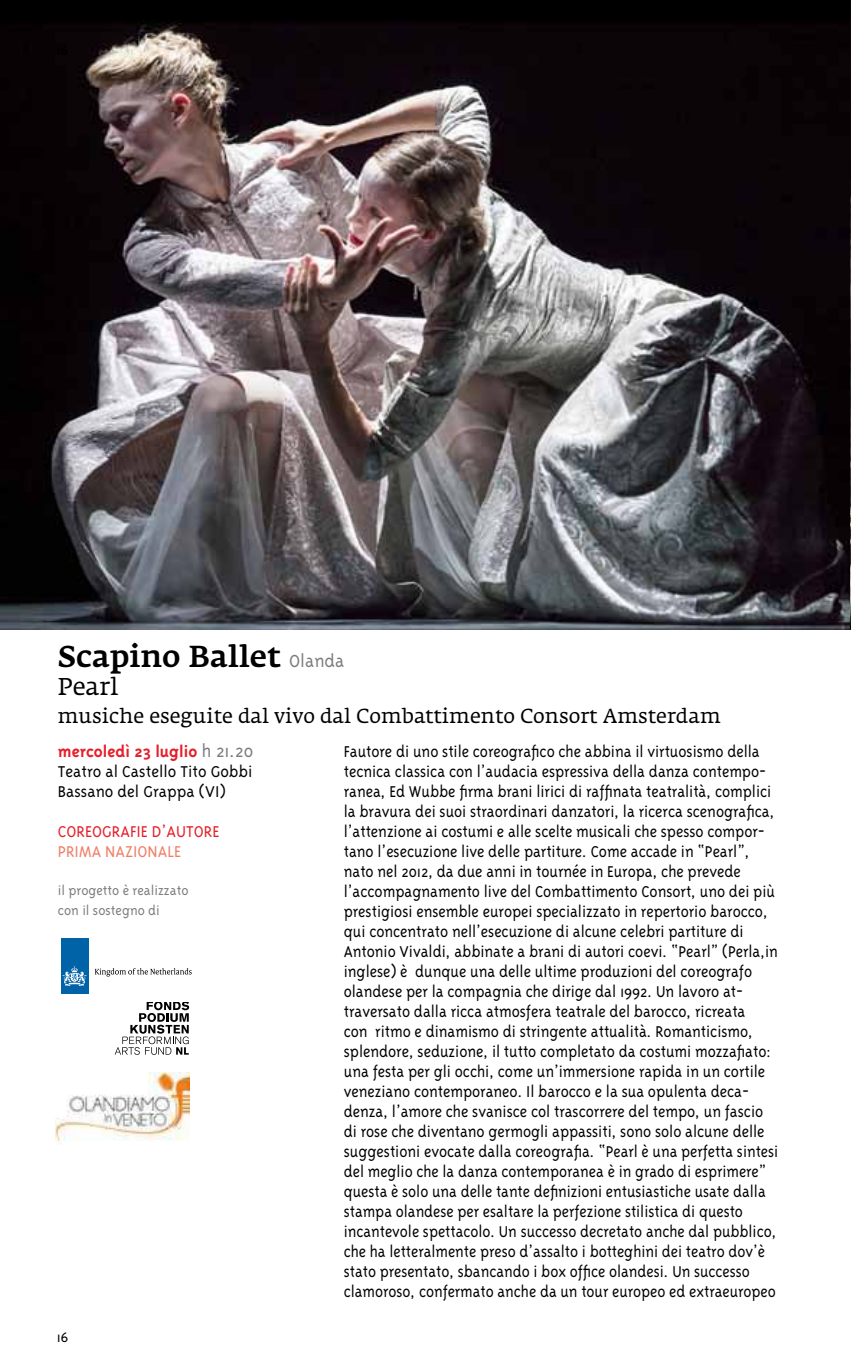
<style>
.page{position:relative;width:851px;height:1361px;background:#fff}
.page>*{position:absolute;margin:0;border:0;box-sizing:border-box;transform-origin:0 0}
.t1{font:500 30px "Fedra Serif A";color:#000}
.t2{font:24px "Fedra Serif A";color:#000}
.t3{font:20px "Fedra Serif A";color:#000}
.t4{font:300 18px/20px "Triplex";letter-spacing:-.005em;color:#000;scale:.95 1}
.t5{font:300 18px/20px "Triplex";letter-spacing:-.005em;color:#000;text-align:justify}
.t6{font:300 18px "Triplex";color:#e4202c}
.t7{font:300 18px "Triplex";color:#ee7f67}
.t8{font:300 16px "Triplex";color:#000}
.t9{font:300 15px/20px "Triplex";color:#7b7c7e}
.s1{font-family:"Triplex";font-weight:300;font-size:20px;color:#7b7c7e}
.s2{font-weight:700;color:#e4202c}
.s3{font-size:20px;color:#7b7c7e}
</style>
<div class="page">
<img style="left:0;top:0;width:851px;height:629px">
<img style="left:56px;top:1072px;width:133px;height:70px">
<svg style="left:115px;top:1002px;width:74px;height:53px"></svg>
<div style="left:61px;top:938px;width:27px;height:56px;background:#0062a7"></div>
<svg style="left:63px;top:966px;width:23px;height:20px"></svg>
<svg style="left:95px;top:968px;width:97px;height:8px"></svg>
<h1 class="t1" style="left:58px;top:639px;width:288px">Scapino Ballet <span class="s1">Olanda</span></h1>
<h2 class="t2" style="left:58px;top:672px;width:62px">Pearl</h2>
<p class="t3" style="left:58px;top:704px;width:664px">musiche eseguite dal vivo dal Combattimento Consort Amsterdam</p>
<p class="t5" style="left:58px;top:741px;width:197px"><span class="s2">mercoledì 23 luglio</span> <span class="s3">h 21.20<br></span>Teatro al Castello Tito Gobbi Bassano del Grappa (VI)</p>
<p class="t6" style="left:58px;top:821px;width:163px">COREOGRAFIE D’AUTORE</p>
<p class="t7" style="left:58px;top:841px;width:125px">PRIMA NAZIONALE</p>
<p class="t9" style="left:58px;top:880px;width:132px">il progetto è realizzato con il sostegno di</p>
<p class="t4" style="left:344px;top:741px;width:459px">Fautore di uno stile coreografico che abbina il virtuosismo della tecnica classica con l’audacia espressiva della danza contempo&shy;ranea, Ed Wubbe firma brani lirici di raffinata teatralità, complici la bravura dei suoi straordinari danzatori, la ricerca scenografica, l’attenzione ai costumi e alle scelte musicali che spesso compor&shy;tano l’esecuzione live delle partiture. Come accade in “Pearl”, nato nel 2012, da due anni in tournée in Europa, che prevede l’accompagnamento live del Combattimento Consort, uno dei più prestigiosi ensemble europei specializzato in repertorio barocco, qui concentrato nell’esecuzione di alcune celebri partiture di Antonio Vivaldi, abbinate a brani di autori coevi. “Pearl” (Perla,in inglese) è dunque una delle ultime produzioni del coreografo olandese per la compagnia che dirige dal 1992. Un lavoro at&shy;traversato dalla ricca atmosfera teatrale del barocco, ricreata<br>con ritmo e dinamismo di stringente attualità. Romanticismo, splendore, seduzione, il tutto completato da costumi mozzafiato: una festa per gli occhi, come un’immersione rapida in un cortile veneziano contemporaneo. Il barocco e la sua opulenta deca&shy;denza, l’amore che svanisce col trascorrere del tempo, un fascio di rose che diventano germogli appassiti, sono solo alcune delle suggestioni evocate dalla coreografia. “Pearl è una perfetta sintesi del meglio che la danza contemporanea è in grado di esprimere” questa è solo una delle tante definizioni entusiastiche usate dalla stampa olandese per esaltare la perfezione stilistica di questo incantevole spettacolo. Un successo decretato anche dal pubblico, che ha letteralmente preso d’assalto i botteghini dei teatro dov’è stato presentato, sbancando i box office olandesi. Un successo clamoroso, confermato anche da un tour europeo ed extraeuropeo</p>
<p class="t8" style="left:57px;top:1328px;width:13px">16</p>
</div>
